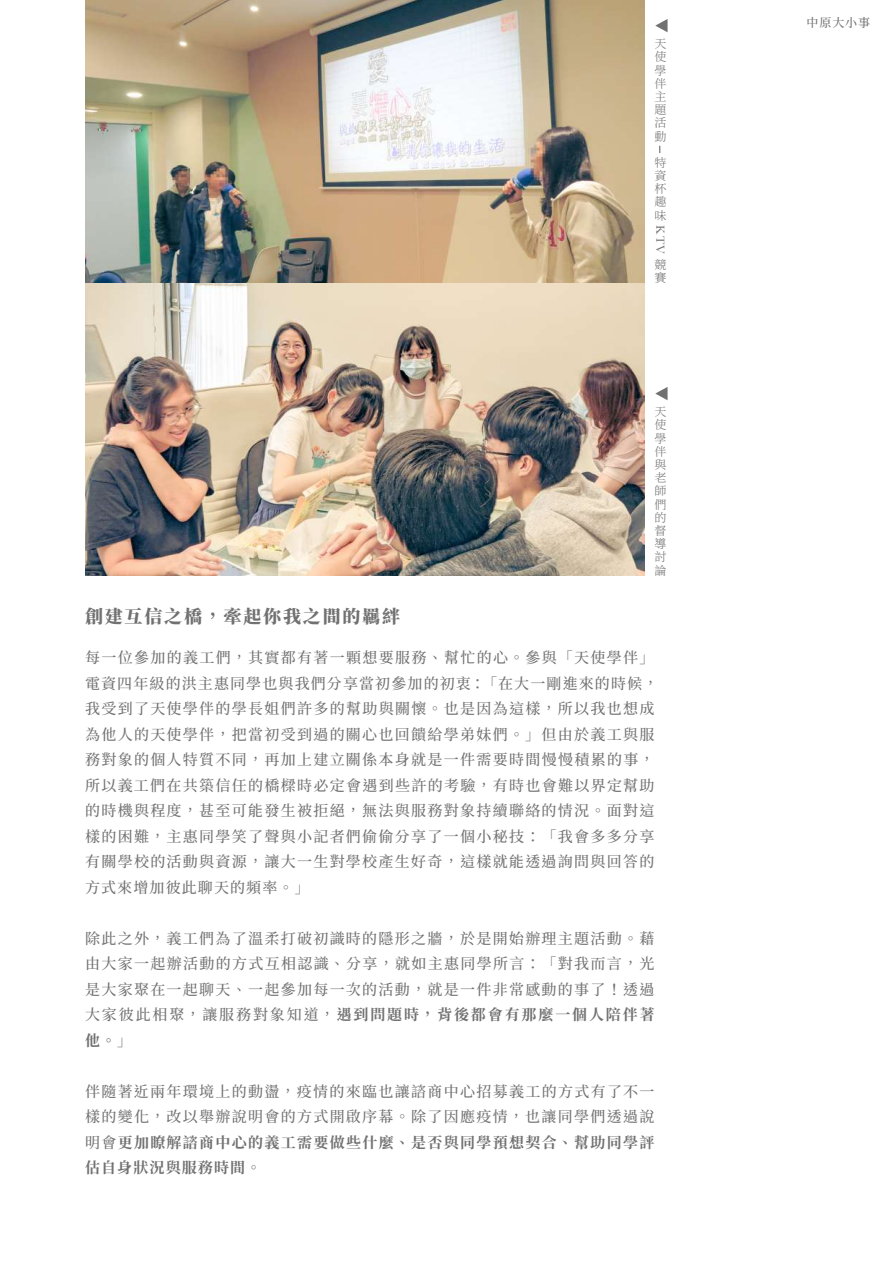
<style>
.page{position:relative;width:893px;height:1263px;background:#fff}
.page>*{position:absolute;margin:0;border:0;box-sizing:border-box;transform-origin:0 0}
.t1{font:900 18px "Noto Serif CJ Ktc";letter-spacing:.1em;color:#727171}
.t2{font:500 15px/25.5px "Noto Serif CJ Ktc";letter-spacing:.09em;color:#727171;text-align:justify}
.t3{font:300 12px/13.2px "Noto Serif CJ Ktc";color:#727171;text-align:justify}
.t4{font:500 12px "Noto Serif CJ Ktc";letter-spacing:.075em;color:#727171}
.t5{font:12px "Baskerville";color:#727171}
.s1{font-weight:700}
.s2{font-weight:900}
</style>
<div class="page">
<svg style="left:655px;top:19px;width:12px;height:13px"></svg>
<svg style="left:655px;top:387px;width:12px;height:13px"></svg>
<img style="left:85px;top:282px;width:559px;height:294px">
<img style="left:85px;top:0;width:559px;height:282px">
<p class="t3" style="left:654px;top:38px;width:13px">天使學伴主題活動</p>
<p class="t3" style="left:654px;top:156px;width:14px">特資杯趣味</p>
<p class="t5" style="left:668px;top:225px;width:30px;rotate:90deg">KTV</p>
<p class="t3" style="left:654px;top:258px;width:14px">競賽</p>
<p class="t1" style="left:85px;top:607px;width:317px">創建互信之橋，牽起你我之間的羈絆</p>
<p class="t3" style="left:654px;top:405px;width:14px">天使學伴與老師們的督導討論</p>
<p class="t2" style="left:85px;top:645px;width:575px;text-align:left">每一位參加的義工們，其實都有著一顆想要服務、幫忙的心。參與「天使學伴」電資四年級的洪主惠同學也與我們分享當初參加的初衷：「在大一剛進來的時候，我受到了天使學伴的學長姐們許多的幫助與關懷。也是因為這樣，所以我也想成為他人的天使學伴，把當初受到過的關心也回饋給學弟妹們。」但由於義工與服務對象的個人特質不同，再加上建立關係本身就是一件需要時間慢慢積累的事，所以義工們在共築信任的橋樑時必定會遇到些許的考驗，有時也會難以界定幫助的時機與程度，甚至可能發生被拒絕，無法與服務對象持續聯絡的情況。面對這樣的困難，主惠同學笑了聲與小記者們偷偷分享了一個小秘技：「我會多多分享有關學校的活動與資源，讓大一生對學校產生好奇，這樣就能透過詢問與回答的方式來增加彼此聊天的頻率。」</p>
<p class="t2" style="left:85px;top:926px;width:571px">除此之外，義工們為了溫柔打破初識時的隱形之牆，於是開始辦理主題活動。藉由大家一起辦活動的方式互相認識、分享，就如主惠同學所言：「對我而言，光是大家聚在一起聊天、一起參加每一次的活動，就是一件非常感動的事了！透過大家彼此相聚，讓服務對象知道，<span class="s1">遇到問題時，背後都會有那麼一個人陪伴著他</span><span class="s2">。</span>」</p>
<p class="t2" style="left:85px;top:1079px;width:571px">伴隨著近兩年環境上的動盪，疫情的來臨也讓諮商中心招募義工的方式有了不一樣的變化，改以舉辦說明會的方式開啟序幕。除了因應疫情，也讓同學們透過說明會<span class="s1">更加瞭解諮商中心的義工需要做些什麼、是否與同學預想契合、幫助同學評估自身狀況與服務時間</span>。</p>
<p class="t4" style="left:806px;top:16px;width:65px">中原大小事</p>
</div>
